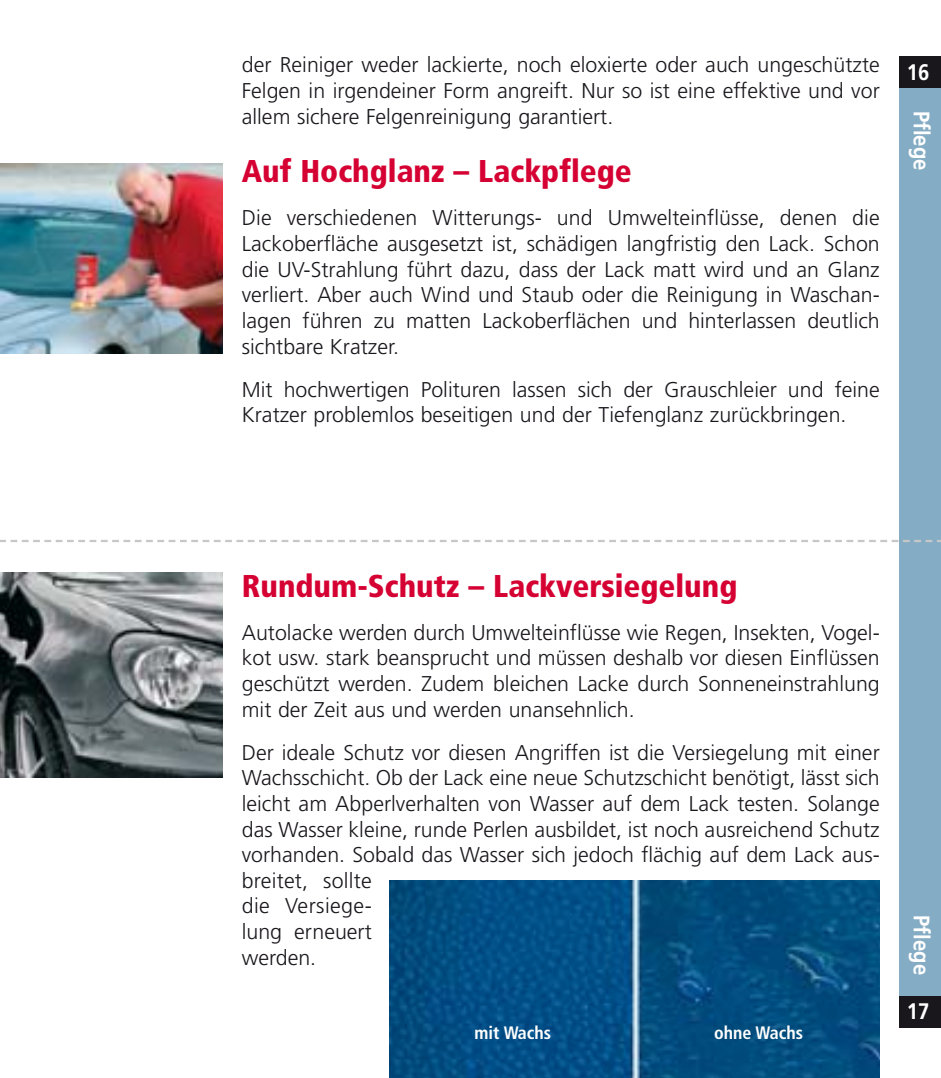
<style>
.page{position:relative;width:941px;height:1078px;background:#fff}
.page>*{position:absolute;margin:0;border:0;box-sizing:border-box;transform-origin:0 0}
.t1{font:900 condensed 31.5px "Frutiger";color:#d50132}
.t2{font:700 22.5px "Frutiger";color:#fff;scale:.9 1}
.t3{font:300 21.38px/25.7px "Frutiger";color:#1a171c;text-align:justify}
.t4{font:700 condensed 18px "Frutiger";color:#fff}
</style>
<div class="page">
<div style="left:899px;top:56px;width:42px;height:971px;background:#84acc4"></div>
<div style="left:899px;top:56px;width:42px;height:32px;background:#1a171c"></div>
<div style="left:899px;top:996px;width:42px;height:32px;background:#1a171c"></div>
<svg style="left:0;top:540px;width:941px;height:2px"></svg>
<img style="left:0;top:164px;width:223px;height:189px">
<img style="left:0;top:573px;width:223px;height:204px">
<img style="left:390px;top:881px;width:490px;height:197px">
<p class="t3" style="left:242px;top:54px;width:639px">der Reiniger weder lackierte, noch eloxierte oder auch ungeschützte Felgen in irgendeiner Form angreift. Nur so ist eine effektive und vor allem sichere Felgenreinigung garantiert.</p>
<h1 class="t1" style="left:242px;top:159px;width:391px">Auf Hochglanz – Lackpflege</h1>
<p class="t3" style="left:242px;top:207px;width:639px">Die verschiedenen Witterungs- und Umwelteinflüsse, denen die Lackoberfläche ausgesetzt ist, schädigen langfristig den Lack. Schon die UV-Strahlung führt dazu, dass der Lack matt wird und an Glanz verliert. Aber auch Wind und Staub oder die Reinigung in Waschan&shy;lagen führen zu matten Lackoberflächen und hinterlassen deutlich sichtbare Kratzer.</p>
<p class="t3" style="left:242px;top:378px;width:639px">Mit hochwertigen Polituren lassen sich der Grauschleier und feine<br>Kratzer problemlos beseitigen und der Tiefenglanz zurückbringen.</p>
<p class="t2" style="left:907px;top:63px;width:27px">16</p>
<p class="t2" style="left:931px;top:111px;width:68px;rotate:90deg">Pflege</p>
<h1 class="t1" style="left:242px;top:573px;width:497px">Rundum-Schutz – Lackversiegelung</h1>
<p class="t3" style="left:242px;top:621px;width:639px">Autolacke werden durch Umwelteinflüsse wie Regen, Insekten, Vogel&shy;kot usw. stark beansprucht und müssen deshalb vor diesen Einflüssen geschützt werden. Zudem bleichen Lacke durch Sonneneinstrahlung mit der Zeit aus und werden unansehnlich.</p>
<p class="t3" style="left:242px;top:741px;width:639px;text-align:left">Der ideale Schutz vor diesen Angriffen ist die Versiegelung mit einer Wachsschicht. Ob der Lack eine neue Schutzschicht benötigt, lässt sich leicht am Abperlverhalten von Wasser auf dem Lack testen. Solange das Wasser kleine, runde Perlen ausbildet, ist noch ausreichend Schutz vorhanden. Sobald das Wasser sich jedoch flächig auf dem Lack aus&shy;breitet, sollte<br>die Versiege-<br>lung erneuert<br>werden.</p>
<p class="t4" style="left:474px;top:1026px;width:78px">mit Wachs</p>
<p class="t4" style="left:714px;top:1026px;width:91px">ohne Wachs</p>
<p class="t2" style="left:931px;top:915px;width:68px;rotate:90deg">Pflege</p>
<p class="t2" style="left:907px;top:1002px;width:27px">17</p>
</div>
